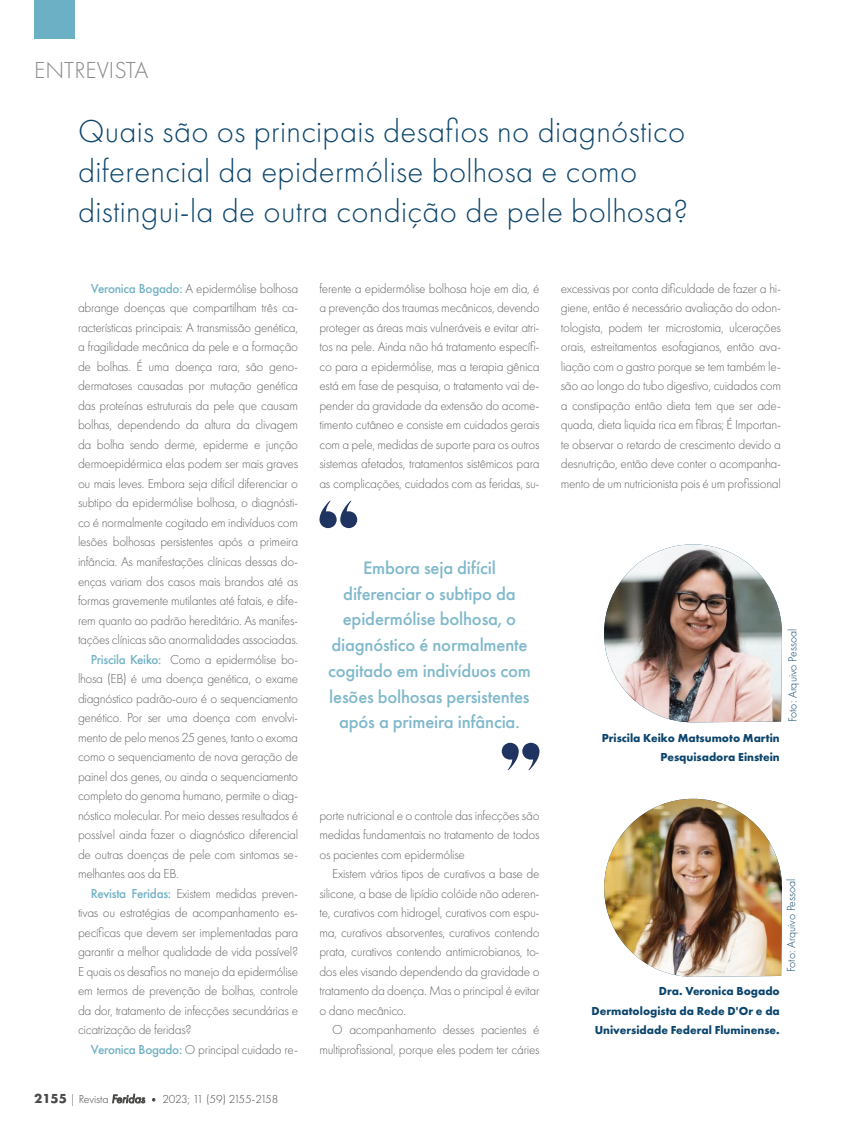
<style>
.page{position:relative;width:859px;height:1132px;background:#fff}
.page>*{position:absolute;margin:0;border:0;box-sizing:border-box;transform-origin:0 0}
.t1{font:300 33px/39.6px "Futura PT";letter-spacing:.01em;color:#0c456c}
.t2{font:300 24px "Futura PT";color:#878787}
.t3{font:500 18.6px/25.7px "Futura PT";letter-spacing:-.01em;color:#7fb8cb;text-align:center}
.t4{font:300 13.5px/19.5px "Futura PT";letter-spacing:-.02em;color:#656364;text-align:justify}
.t5{font:700 12px/19.5px "Futura PT";color:#0c456c}
.t6{font:300 12px "Futura PT";letter-spacing:-.02em;color:#4a4a49}
.t7{font:300 12px "Futura PT";color:#0c456c}
.s1{font-weight:500;color:#71b1c4}
.s2{font-family:"Futura Std";font-weight:700}
.s3{font-weight:400;font-style:italic}
.s4{font-size:9px}
</style>
<div class="page">
<div style="left:34px;top:0;width:41px;height:39px;background:#6bb0c5"></div>
<img style="left:604px;top:798px;width:178px;height:178px">
<img style="left:604px;top:544px;width:178px;height:178px">
<svg style="left:319px;top:500px;width:38px;height:28px"></svg>
<svg style="left:502px;top:742px;width:37px;height:27px"></svg>
<h2 class="t2" style="left:34px;top:56px;width:116px">ENTREVISTA</h2>
<h1 class="t1" style="left:78px;top:112px;width:612px">Quais são os principais desafios no diagnóstico diferencial da epidermólise bolhosa e como distingui-la de outra condição de pele bolhosa?</h1>
<p class="t4" style="left:91px;top:278px;width:209px"><span class="s1">Veronica Bogado:</span> A epidermólise bolhosa</p>
<p class="t4" style="left:78px;top:298px;width:222px">abrange doenças que compartilham três ca-</p>
<p class="t4" style="left:78px;top:317px;width:222px">racterísticas principais: A transmissão genética,</p>
<p class="t4" style="left:78px;top:337px;width:222px">a fragilidade mecânica da pele e a formação</p>
<p class="t4" style="left:78px;top:356px;width:222px">de bolhas. É uma doença rara, são geno-</p>
<p class="t4" style="left:78px;top:376px;width:222px">dermatoses causadas por mutação genética</p>
<p class="t4" style="left:78px;top:395px;width:222px">das proteínas estruturais da pele que causam</p>
<p class="t4" style="left:78px;top:415px;width:222px">bolhas, dependendo da altura da clivagem</p>
<p class="t4" style="left:78px;top:434px;width:222px">da bolha sendo derme, epiderme e junção</p>
<p class="t4" style="left:78px;top:454px;width:222px">dermoepidérmica elas podem ser mais graves</p>
<p class="t4" style="left:78px;top:473px;width:222px">ou mais leves. Embora seja difícil diferenciar o</p>
<p class="t4" style="left:78px;top:493px;width:222px">subtipo da epidermólise bolhosa, o diagnósti-</p>
<p class="t4" style="left:78px;top:512px;width:222px">co é normalmente cogitado em indivíduos com</p>
<p class="t4" style="left:78px;top:532px;width:222px">lesões bolhosas persistentes após a primeira</p>
<p class="t4" style="left:78px;top:551px;width:222px">infância. As manifestações clínicas dessas do-</p>
<p class="t4" style="left:78px;top:571px;width:222px">enças variam dos casos mais brandos até as</p>
<p class="t4" style="left:78px;top:590px;width:222px">formas gravemente mutilantes até fatais, e dife-</p>
<p class="t4" style="left:78px;top:610px;width:222px">rem quanto ao padrão hereditário. As manifes-</p>
<p class="t4" style="left:78px;top:629px;width:222px">tações clínicas são anormalidades associadas.</p>
<p class="t4" style="left:91px;top:649px;width:209px"><span class="s1">Priscila Keiko:</span> Como a epidermólise bo-</p>
<p class="t4" style="left:78px;top:668px;width:222px">lhosa (EB) é uma doença genética, o exame</p>
<p class="t4" style="left:78px;top:688px;width:222px">diagnóstico padrão-ouro é o sequenciamento</p>
<p class="t4" style="left:78px;top:707px;width:222px">genético. Por ser uma doença com envolvi-</p>
<p class="t4" style="left:78px;top:727px;width:222px">mento de pelo menos 25 genes, tanto o exoma</p>
<p class="t4" style="left:78px;top:746px;width:222px">como o sequenciamento de nova geração de</p>
<p class="t4" style="left:78px;top:766px;width:222px">painel dos genes, ou ainda o sequenciamento</p>
<p class="t4" style="left:78px;top:785px;width:222px">completo do genoma humano, permite o diag-</p>
<p class="t4" style="left:78px;top:805px;width:222px">nóstico molecular. Por meio desses resultados é</p>
<p class="t4" style="left:78px;top:824px;width:222px">possível ainda fazer o diagnóstico diferencial</p>
<p class="t4" style="left:78px;top:844px;width:222px">de outras doenças de pele com sintomas se-</p>
<p class="t4" style="left:78px;top:863px;width:102px">melhantes aos da EB.</p>
<p class="t4" style="left:91px;top:883px;width:209px"><span class="s1">Revista Feridas:</span> Existem medidas preven-</p>
<p class="t4" style="left:78px;top:902px;width:222px">tivas ou estratégias de acompanhamento es-</p>
<p class="t4" style="left:78px;top:922px;width:222px">pecíficas que devem ser implementadas para</p>
<p class="t4" style="left:78px;top:941px;width:222px">garantir a melhor qualidade de vida possível?</p>
<p class="t4" style="left:78px;top:961px;width:222px">E quais os desafios no manejo da epidermólise</p>
<p class="t4" style="left:78px;top:980px;width:222px">em termos de prevenção de bolhas, controle</p>
<p class="t4" style="left:78px;top:1000px;width:222px">da dor, tratamento de infecções secundárias e</p>
<p class="t4" style="left:78px;top:1019px;width:115px">cicatrização de feridas?</p>
<p class="t4" style="left:91px;top:1039px;width:209px"><span class="s1">Veronica Bogado:</span> O principal cuidado re-</p>
<p class="t6" style="left:34px;top:1091px;width:246px"><span class="s2">2155</span> | Revista <span class="s3">Feridas</span> <span class="s4">•</span> 2023; 11 (59) 2155-2158</p>
<p class="t4" style="left:319px;top:278px;width:222px">ferente a epidermólise bolhosa hoje em dia, é a prevenção dos traumas mecânicos, devendo proteger as áreas mais vulneráveis e evitar atri&shy;tos na pele. Ainda não há tratamento específi&shy;co para a epidermólise, mas a terapia gênica está em fase de pesquisa, o tratamento vai de&shy;pender da gravidade da extensão do acome&shy;timento cutâneo e consiste em cuidados gerais com a pele, medidas de suporte para os outros sistemas afetados, tratamentos sistêmicos para as complicações, cuidados com as feridas, su-</p>
<p class="t4" style="left:561px;top:278px;width:222px">excessivas por conta dificuldade de fazer a hi&shy;giene, então é necessário avaliação do odon&shy;tologista, podem ter microstomia, ulcerações orais, estreitamentos esofagianos, então ava&shy;liação com o gastro porque se tem também le&shy;são ao longo do tubo digestivo, cuidados com a constipação então dieta tem que ser ade&shy;quada, dieta liquida rica em fibras; É Importan&shy;te observar o retardo de crescimento devido a desnutrição, então deve conter o acompanha&shy;mento de um nutricionista pois é um profissional</p>
<h3 class="t3" style="left:328px;top:555px;width:204px">Embora seja difícil diferenciar o subtipo da epidermólise bolhosa, o diagnóstico é normalmente cogitado em indivíduos com lesões bolhosas persistentes após a primeira infância.</h3>
<p class="t4" style="left:319px;top:805px;width:222px">porte nutricional e o controle das infecções são medidas fundamentais no tratamento de todos os pacientes com epidermólise</p>
<p class="t4" style="left:319px;top:863px;width:222px;text-indent:13px">Existem vários tipos de curativos a base de silicone, a base de lipídio colóide não aderen&shy;te, curativos com hidrogel, curativos com espu&shy;ma, curativos absorventes, curativos contendo prata, curativos contendo antimicrobianos, to&shy;dos eles visando dependendo da gravidade o tratamento da doença. Mas o principal é evitar o dano mecânico.</p>
<p class="t4" style="left:319px;top:1019px;width:222px;text-align:right">O acompanhamento desses pacientes é multiprofissional, porque eles podem ter cáries</p>
<p class="t5" style="left:602px;top:727px;width:180px">Priscila Keiko Matsumoto Martin</p>
<p class="t5" style="left:660px;top:746px;width:121px">Pesquisadora Einstein</p>
<p class="t7" style="left:786px;top:722px;width:94px;rotate:-90deg">Foto: Arquivo Pessoal</p>
<p class="t7" style="left:784px;top:971px;width:94px;rotate:-90deg">Foto: Arquivo Pessoal</p>
<p class="t5" style="left:659px;top:980px;width:122px">Dra. Veronica Bogado</p>
<p class="t5" style="left:592px;top:1000px;width:190px">Dermatologista da Rede D'Or e da<br>Universidade Federal Fluminense.</p>
</div>
